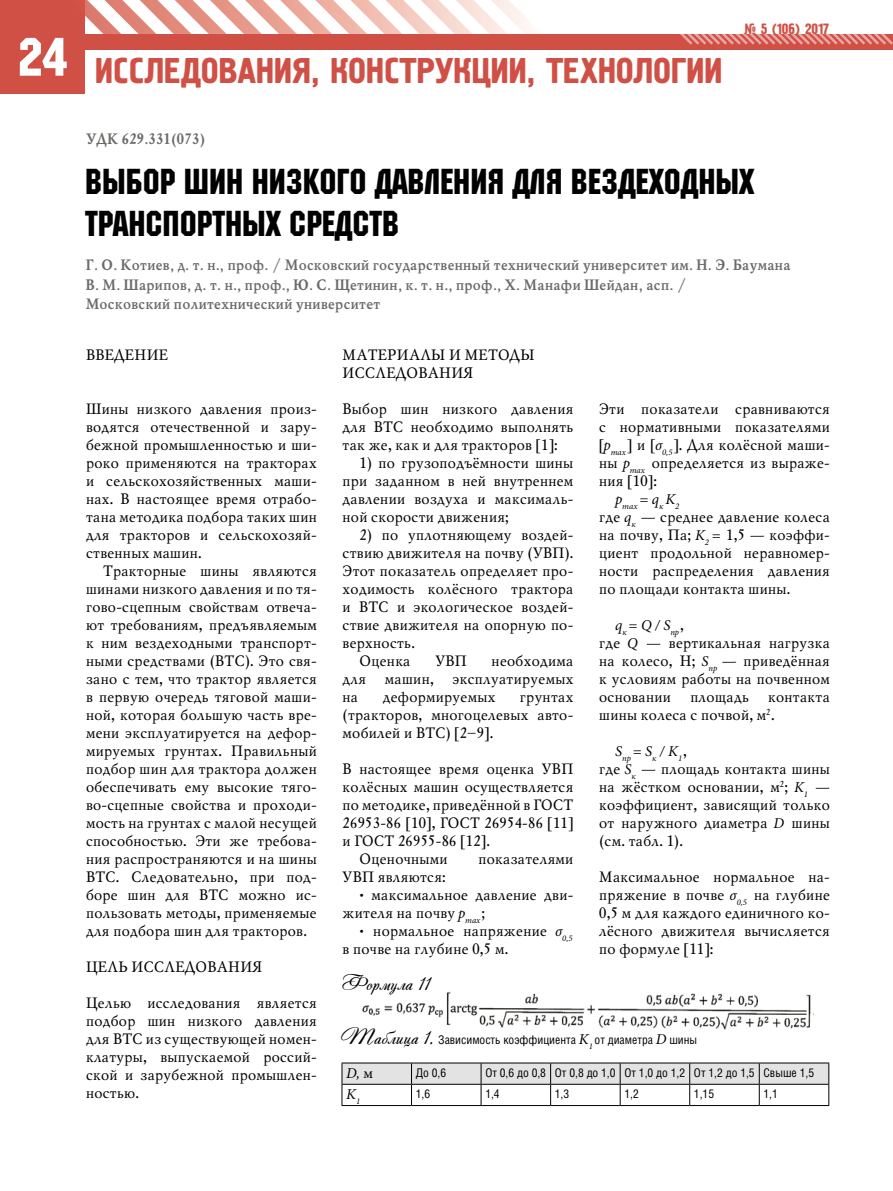
<style>
.page{position:relative;width:893px;height:1191px;background:#fff}
.page>*{position:absolute;margin:0;border:0;box-sizing:border-box;transform-origin:0 0}
.t1{font:54px "Machine C";color:#fff}
._1_ZAGOLOVOK_1{font:36px "Machine C";color:#000}
.t2{font:36px "Pollock 1 C";color:#d05046}
.PODPIS{font:21px "Andantinoscript";color:#000}
.TEXT{font:15px/18px "Mysl C";color:#000;text-align:justify}
._2_AVTOR{font:700 15px/19.5px "Mysl C";color:#6c6a67}
.TEXT-2{font:italic 15px "Minion Pro";color:#000}
.t3{font:15px "Pollock 1 C";color:#d05046}
.BEZ_ABZACA_BEZ{font:italic 15px "Minion Pro";color:#000}
.BEZ_ABZACA_BEZ-2{font:12px "Helios Cond";color:#000}
.PODPIS-2{font:12px "Helios Cond";color:#000}
.TEXT-3{font:italic 8.7px "Minion Pro";color:#000}
.s1{font-family:"Minion Pro";font-style:italic}
.s2{font-family:"Mysl C";font-style:normal}
.s3{font-family:"Andantinoscript";font-size:21px}
.s4{font-family:"Minion Pro";font-style:italic;font-size:15px}
.s5{font-style:normal}
</style>
<div class="page">
<div style="left:0;top:0;width:85px;height:94px;background:#d05046"></div>
<svg style="left:85px;top:0;width:442px;height:34px"></svg>
<div style="left:81px;top:34px;width:812px;height:16px;background:#d05046"></div>
<svg style="left:680px;top:34px;width:213px;height:11px"></svg>
<img style="left:362px;top:992px;width:449px;height:38px">
<hr style="left:342px;top:1062px;width:69px;height:1px;background:#000">
<hr style="left:411px;top:1062px;width:70px;height:1px;background:#000">
<hr style="left:481px;top:1062px;width:70px;height:1px;background:#000">
<hr style="left:551px;top:1062px;width:69px;height:1px;background:#000">
<hr style="left:620px;top:1062px;width:70px;height:1px;background:#000">
<hr style="left:690px;top:1062px;width:69px;height:1px;background:#000">
<hr style="left:759px;top:1062px;width:70px;height:1px;background:#000">
<hr style="left:342px;top:1105px;width:69px;height:1px;background:#000">
<hr style="left:411px;top:1105px;width:70px;height:1px;background:#000">
<hr style="left:481px;top:1105px;width:70px;height:1px;background:#000">
<hr style="left:551px;top:1105px;width:69px;height:1px;background:#000">
<hr style="left:620px;top:1105px;width:70px;height:1px;background:#000">
<hr style="left:690px;top:1105px;width:69px;height:1px;background:#000">
<hr style="left:759px;top:1105px;width:70px;height:1px;background:#000">
<svg style="left:342px;top:1063px;width:487px;height:42px"></svg>
<h1 class="t1" style="left:18px;top:25px;width:50px">24</h1>
<h2 class="t2" style="left:95px;top:51px;width:628px">ИССЛЕДОВАНИЯ, КОНСТРУКЦИИ, ТЕХНОЛОГИИ</h2>
<p class="t3" style="left:744px;top:21px;width:87px">№ 5 (106) 2017</p>
<p class="_2_AVTOR" style="left:85px;top:130px;width:121px">УДК 629.331(073)</p>
<p class="_1_ZAGOLOVOK_1" style="left:85px;top:160px;width:671px">Выбор шин низкого давления для вездеходных</p>
<p class="_1_ZAGOLOVOK_1" style="left:85px;top:202px;width:316px">транспортных средств</p>
<p class="_2_AVTOR" style="left:85px;top:256px;width:707px">Г. О. Котиев, д. т. н., проф. / Московский государственный технический университет им. Н. Э. Баумана<br>В. М. Шарипов, д. т. н., проф., Ю. С. Щетинин, к. т. н., проф., Х. Манафи Шейдан, асп. /<br>Московский политехнический университет</p>
<p class="TEXT" style="left:342px;top:346px;width:194px">МАТЕРИАЛЫ И МЕТОДЫ<br>ИССЛЕДОВАНИЯ</p>
<p class="TEXT" style="left:342px;top:400px;width:233px">Выбор шин низкого давления для ВТС необходимо выполнять так же, как и для тракторов [1]:</p>
<p class="TEXT" style="left:342px;top:454px;width:233px;text-indent:17px">1) по грузоподъёмности шины при заданном в ней внутреннем давлении воздуха и максималь&shy;ной скорости движения;</p>
<p class="TEXT" style="left:342px;top:526px;width:233px;text-indent:17px">2) по уплотняющему воздей&shy;ствию движителя на почву (УВП).<br>Этот показатель определяет про&shy;ходимость колёсного трактора и ВТС и экологическое воздей&shy;ствие движителя на опорную по&shy;верхность.</p>
<p class="TEXT" style="left:359px;top:652px;width:53px">Оценка</p>
<p class="TEXT" style="left:434px;top:652px;width:33px">УВП</p>
<p class="TEXT" style="left:85px;top:346px;width:84px">ВВЕДЕНИЕ</p>
<p class="TEXT" style="left:598px;top:400px;width:233px">Эти показатели сравниваются с нормативными показателями [<span class="s1">p</span><sub>max</sub>] и [<span class="s1">σ</span><sub>0,5</sub>]. Для колёсной маши&shy;ны <span class="s1">p</span><sub>max</sub> определяется из выраже&shy;ния [10]:</p>
<p class="TEXT-3" style="left:615px;top:500px;width:66px"><sup>p</sup>max <sup>=</sup> <sup>q</sup>к <sup>K</sup>2</p>
<p class="TEXT" style="left:598px;top:508px;width:233px">где <span class="s1">q</span><sub>к</sub> — среднее давление колеса на почву, Па; <span class="s1">K</span><sub>2</sub> <span class="s1">=</span> 1,5 — коэффи&shy;циент продольной неравномер&shy;ности распределения давления по площади контакта шины.</p>
<p class="TEXT-2" style="left:615px;top:615px;width:69px">q<sub>к</sub> = Q / S<sub>пр</sub><span class="s2">,</span></p>
<p class="TEXT" style="left:598px;top:634px;width:233px">где <span class="s1">Q</span> — вертикальная нагрузка на колесо, Н; <span class="s1">S</span><sub>пр</sub> — приведённая к условиям работы на почвенном основании</p>
<p class="TEXT" style="left:85px;top:400px;width:233px">Шины низкого давления произ&shy;водятся отечественной и зару&shy;бежной промышленностью и ши&shy;роко применяются на тракторах и сельскохозяйственных маши&shy;нах. В настоящее время отрабо&shy;тана методика подбора таких шин для тракторов и сельскохозяй&shy;ственных машин.</p>
<p class="TEXT" style="left:85px;top:562px;width:233px;text-indent:17px">Тракторные шины являются шинами низкого давления и по тя&shy;гово-сцепным свойствам отвеча&shy;ют требованиям, предъявляемым к ним вездеходными транспорт&shy;ными средствами (ВТС). Это свя&shy;зано с тем, что трактор является в первую очередь тяговой маши&shy;ной, которая большую часть вре&shy;мени эксплуатируется на дефор&shy;мируемых грунтах. Правильный подбор шин для трактора должен обеспечивать ему высокие тяго&shy;во-сцепные свойства и проходи&shy;мость на грунтах с малой несущей способностью. Эти же требова&shy;ния распространяются и на шины ВТС. Следовательно, при под&shy;боре шин для ВТС можно ис&shy;пользовать методы, применяемые для подбора шин для тракторов.</p>
<p class="TEXT" style="left:85px;top:958px;width:178px">ЦЕЛЬ ИССЛЕДОВАНИЯ</p>
<p class="TEXT" style="left:85px;top:994px;width:233px">Целью исследования является подбор шин низкого давления для ВТС из существующей номен&shy;клатуры, выпускаемой россий&shy;ской и зарубежной промышлен&shy;ностью.</p>
<p class="TEXT" style="left:342px;top:652px;width:233px;text-indent:149px">необходима для машин, эксплуатируемых на</p>
<p class="TEXT" style="left:382px;top:688px;width:114px">деформируемых</p>
<p class="TEXT" style="left:342px;top:688px;width:233px;text-indent:177px">грунтах (тракторов, многоцелевых авто&shy;мобилей и ВТС) [2–9].</p>
<p class="TEXT" style="left:342px;top:760px;width:233px">В настоящее время оценка УВП колёсных машин осуществляется по методике, приведённой в ГОСТ 26953-86 [10], ГОСТ 26954-86 [11] и ГОСТ 26955-86 [12].</p>
<p class="TEXT" style="left:359px;top:850px;width:90px">Оценочными</p>
<p class="TEXT" style="left:478px;top:850px;width:97px">показателями</p>
<p class="TEXT" style="left:342px;top:868px;width:105px">УВП являются:</p>
<p class="TEXT" style="left:342px;top:886px;width:233px;text-indent:17px">• максимальное давление дви&shy;жителя на почву <span class="s1">p</span><sub>max</sub>;</p>
<p class="TEXT" style="left:342px;top:922px;width:233px;text-indent:17px">• нормальное напряжение <span class="s1">σ</span><sub>0,5 </sub>в почве на глубине 0,5 м.</p>
<p class="TEXT" style="left:598px;top:688px;width:233px;text-indent:169px">контакта шины колеса с почвой, м<sup>2</sup>.</p>
<p class="TEXT-2" style="left:615px;top:741px;width:73px">S<sub>пр</sub> = S<sub>к</sub> / K<sub>1</sub><span class="s2">,</span></p>
<p class="TEXT" style="left:598px;top:760px;width:233px">где <span class="s1">S</span><sub>к</sub> — площадь контакта шины на жёстком основании, м<sup>2</sup>; <span class="s1">K</span><sub>1</sub> — коэффициент, зависящий только от наружного диаметра <span class="s1">D</span> шины (см. табл. 1).</p>
<p class="TEXT" style="left:598px;top:868px;width:233px">Максимальное нормальное на&shy;пряжение в почве <span class="s1">σ</span><sub>0,5</sub> на глубине 0,5 м для каждого единичного ко&shy;лёсного движителя вычисляется по формуле [11]:</p>
<p class="TEXT" style="left:689px;top:688px;width:60px">площадь</p>
<p class="PODPIS" style="left:342px;top:969px;width:90px">Формула 11</p>
<p class="PODPIS-2" style="left:342px;top:1033px;width:357px"><span class="s3">Таблица 1.</span> Зависимость коэффициента <span class="s4">K</span><sub>1</sub> от диаметра <span class="s4">D</span> шины</p>
<p class="BEZ_ABZACA_BEZ" style="left:346px;top:1063px;width:28px">D, <span class="s5">м</span></p>
<p class="BEZ_ABZACA_BEZ-2" style="left:416px;top:1065px;width:32px">До 0,6</p>
<p class="BEZ_ABZACA_BEZ-2" style="left:485px;top:1065px;width:62px">От 0,6 до 0,8</p>
<p class="BEZ_ABZACA_BEZ-2" style="left:555px;top:1065px;width:62px">От 0,8 до 1,0</p>
<p class="BEZ_ABZACA_BEZ-2" style="left:624px;top:1065px;width:62px">От 1,0 до 1,2</p>
<p class="BEZ_ABZACA_BEZ-2" style="left:694px;top:1065px;width:62px">От 1,2 до 1,5</p>
<p class="BEZ_ABZACA_BEZ-2" style="left:763px;top:1065px;width:52px">Свыше 1,5</p>
<p class="BEZ_ABZACA_BEZ" style="left:346px;top:1084px;width:15px">K<sub>1</sub></p>
<p class="BEZ_ABZACA_BEZ-2" style="left:416px;top:1086px;width:16px">1,6</p>
<p class="BEZ_ABZACA_BEZ-2" style="left:485px;top:1086px;width:16px">1,4</p>
<p class="BEZ_ABZACA_BEZ-2" style="left:555px;top:1086px;width:16px">1,3</p>
<p class="BEZ_ABZACA_BEZ-2" style="left:624px;top:1086px;width:16px">1,2</p>
<p class="BEZ_ABZACA_BEZ-2" style="left:694px;top:1086px;width:22px">1,15</p>
<p class="BEZ_ABZACA_BEZ-2" style="left:763px;top:1086px;width:16px">1,1</p>
</div>
